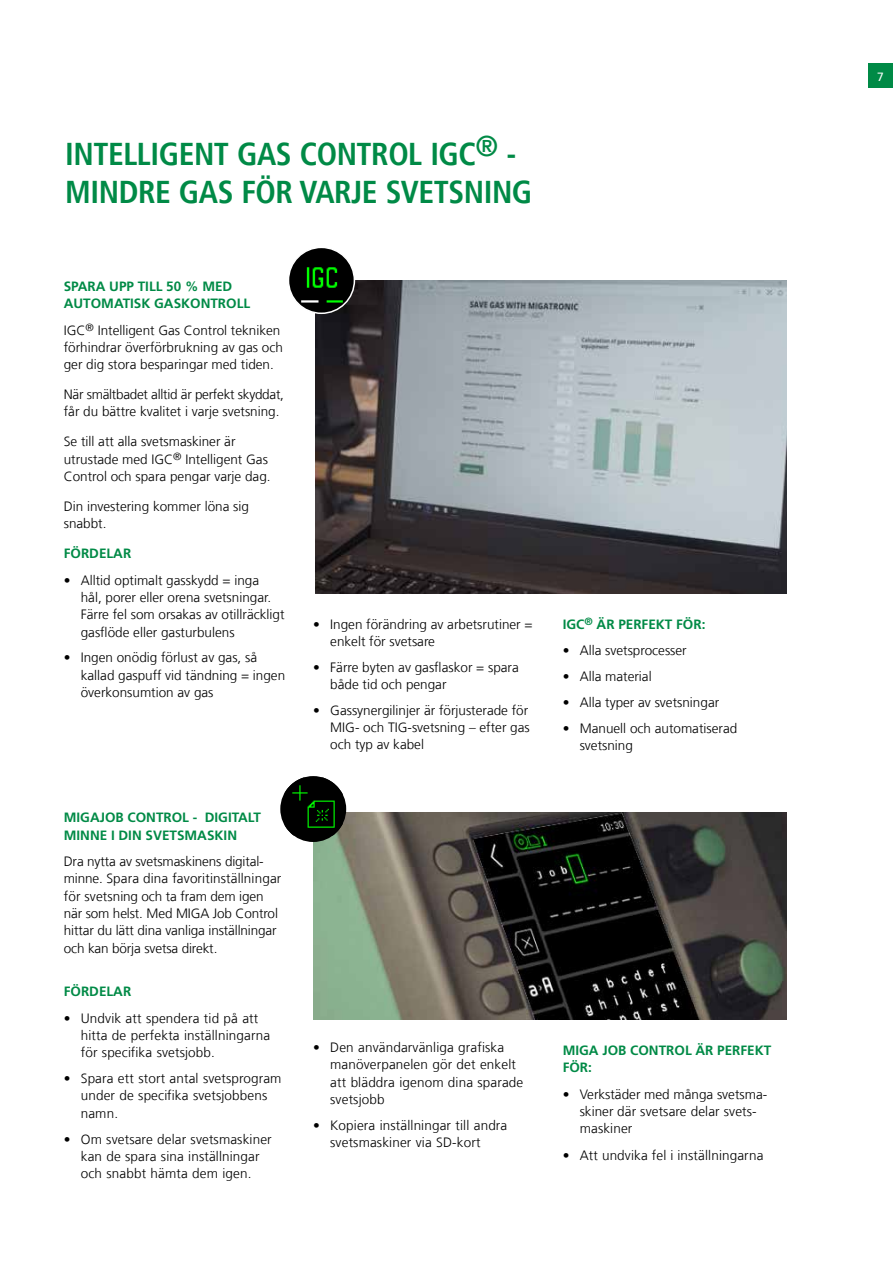
<style>
.page{position:relative;width:893px;height:1263px;background:#fff}
.page>*{position:absolute;margin:0;border:0;box-sizing:border-box;transform-origin:0 0}
.t1{font:700 condensed 31.5px/37.8px "Frutiger LT Pro";letter-spacing:-.015em;color:#008a46}
.t2{font:300 13.5px/17.2px "Frutiger LT Com";color:#000}
.t3{font:700 13.5px/17.2px "Frutiger LT Pro";color:#008a46}
.t4{font:300 13.5px/17.2px "Frutiger LT Com";letter-spacing:-.02em;color:#000}
.t5{font:12px "Frutiger LT Pro";color:#fff}
</style>
<div class="page">
<div style="left:868px;top:64px;width:25px;height:24px;background:#008a46"></div>
<img style="left:315px;top:281px;width:472px;height:312px">
<img style="left:313px;top:812px;width:474px;height:207px">
<div style="left:280px;top:776px;width:66px;height:66px;background:#000;border-radius:50%"></div>
<img style="left:285px;top:777px;width:58px;height:58px">
<svg style="left:288px;top:247px;width:66px;height:66px"></svg>
<img style="left:294px;top:250px;width:56px;height:56px">
<div style="left:288px;top:247px;width:67px;height:67px;border:2px solid #fff;border-radius:50%"></div>
<h1 class="t1" style="left:65px;top:136px;width:469px">INTELLIGENT GAS CONTROL IGC<sup>®</sup> -<br>MINDRE GAS FÖR VARJE SVETSNING</h1>
<p class="t3" style="left:64px;top:278px;width:188px">SPARA UPP TILL 50 % MED<br>AUTOMATISK GASKONTROLL</p>
<p class="t2" style="left:64px;top:321px;width:221px">IGC<sup>®</sup> Intelligent Gas Control tekniken förhindrar överförbrukning av gas och ger dig stora besparingar med tiden.</p>
<p class="t4" style="left:64px;top:386px;width:222px">När smältbadet alltid är perfekt skyddat, får du bättre kvalitet i varje svetsning.</p>
<p class="t2" style="left:64px;top:433px;width:208px">Se till att alla svetsmaskiner är utrustade med IGC<sup>®</sup> Intelligent Gas<br>Control och spara pengar varje dag.</p>
<p class="t2" style="left:64px;top:498px;width:187px">Din investering kommer löna sig snabbt.</p>
<p class="t3" style="left:64px;top:545px;width:69px">FÖRDELAR</p>
<p class="t2" style="left:81px;top:572px;width:205px;text-indent:-17px">• Alltid optimalt gasskydd = inga<br>hål, porer eller orena svetsningar.<br>Färre fel som orsakas av otillräckligt gasflöde eller gasturbulens</p>
<p class="t2" style="left:81px;top:649px;width:206px;text-indent:-17px">• Ingen onödig förlust av gas, så kallad gaspuff vid tändning = ingen överkonsumtion av gas</p>
<p class="t3" style="left:64px;top:809px;width:199px">MIGAJOB CONTROL - DIGITALT<br>MINNE I DIN SVETSMASKIN</p>
<p class="t2" style="left:64px;top:853px;width:219px">Dra nytta av svetsmaskinens digital&shy;minne. Spara dina favoritinställningar för svetsning och ta fram dem igen när som helst. Med MIGA Job Control hittar du lätt dina vanliga inställningar och kan börja svetsa direkt.</p>
<p class="t3" style="left:64px;top:983px;width:69px">FÖRDELAR</p>
<p class="t2" style="left:81px;top:1010px;width:191px;text-indent:-17px">• Undvik att spendera tid på att hitta de perfekta inställningarna för specifika svetsjobb.</p>
<p class="t2" style="left:81px;top:1070px;width:202px;text-indent:-17px">• Spara ett stort antal svetsprogram under de specifika svetsjobbens namn.</p>
<p class="t2" style="left:64px;top:1130px;width:209px;text-align:center">• Om svetsare delar svetsmaskiner kan de spara sina inställningar<br>och snabbt hämta dem igen.</p>
<p class="t2" style="left:330px;top:616px;width:204px;text-indent:-17px">• Ingen förändring av arbetsrutiner = enkelt för svetsare</p>
<p class="t2" style="left:330px;top:659px;width:190px;text-indent:-17px">• Färre byten av gasflaskor = spara både tid och pengar</p>
<p class="t2" style="left:330px;top:702px;width:201px;text-align:justify;text-indent:-17px">• Gassynergilinjer är förjusterade för MIG- och TIG-svetsning – efter gas och typ av kabel</p>
<p class="t2" style="left:330px;top:1039px;width:195px;text-indent:-17px">• Den användarvänliga grafiska manöverpanelen gör det enkelt att bläddra igenom dina sparade svetsjobb</p>
<p class="t2" style="left:330px;top:1116px;width:179px;text-indent:-17px">• Kopiera inställningar till andra svetsmaskiner via SD-kort</p>
<p class="t3" style="left:563px;top:616px;width:144px">IGC<sup>®</sup> ÄR PERFEKT FÖR:</p>
<p class="t2" style="left:563px;top:642px;width:126px">• Alla svetsprocesser</p>
<p class="t2" style="left:563px;top:668px;width:90px">• Alla material</p>
<p class="t2" style="left:563px;top:694px;width:158px">• Alla typer av svetsningar</p>
<p class="t2" style="left:580px;top:719px;width:159px;text-indent:-17px">• Manuell och automatiserad svetsning</p>
<p class="t3" style="left:563px;top:1041px;width:210px">MIGA JOB CONTROL ÄR PERFEKT<br>FÖR:</p>
<p class="t2" style="left:580px;top:1085px;width:189px;text-indent:-17px">• Verkstäder med många svetsma&shy;skiner där svetsare delar svets&shy;maskiner</p>
<p class="t2" style="left:563px;top:1147px;width:202px">• Att undvika fel i inställningarna</p>
<p class="t5" style="left:877px;top:69px;width:8px">7</p>
</div>
